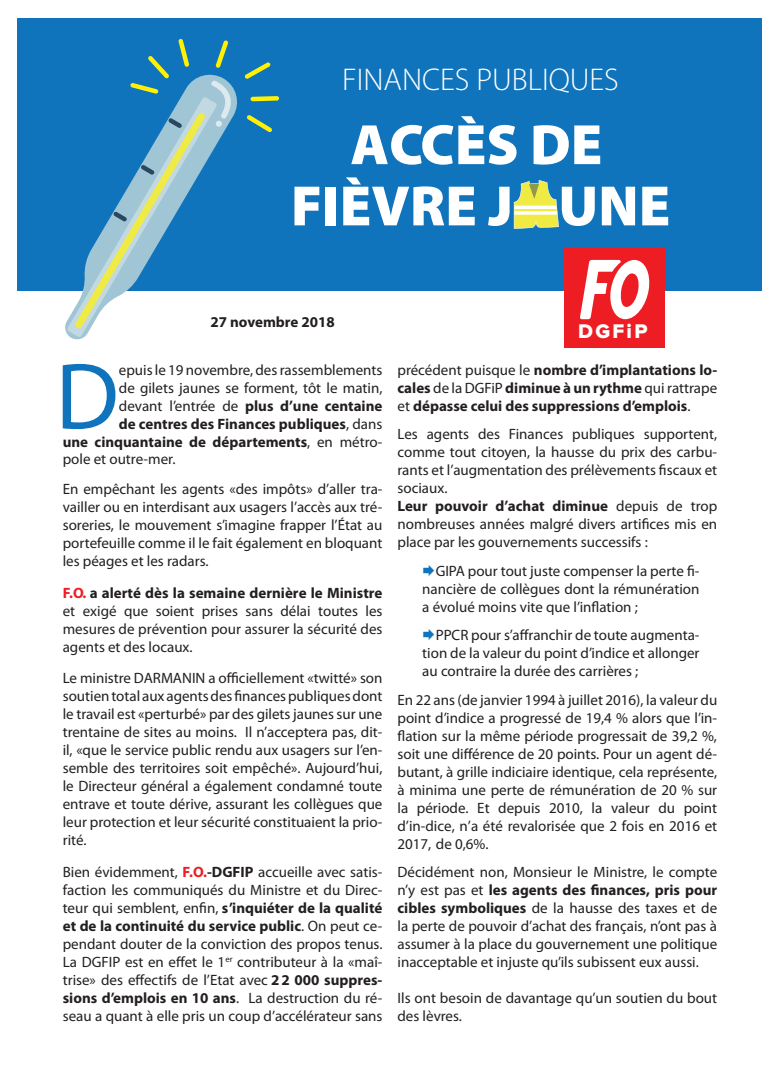
<style>
.page{position:relative;width:780px;height:1088px;background:#fff}
.page>*{position:absolute;margin:0;border:0;box-sizing:border-box;transform-origin:0 0}
.t1{font:95.12px "Myriad Pro";color:#1074bc}
.t2{font:900 57.38px/61.2px "Myriad Pro";color:#fff;text-align:center}
.t3{font:300 31.5px "Myriad Pro";color:#fff}
.t4{font:20.5px "Proxima Nova Extrabld";letter-spacing:.11em;color:#fff}
.t5{font:15px/18px "Myriad Pro";color:#231f20;text-align:justify}
.t6{font:700 15px/18px "Myriad Pro";color:#231f20;text-align:justify}
.s1{font-weight:400}
.s2{font-weight:700;color:#ec1f25}
.s3{font-weight:700}
</style>
<div class="page">
<div style="left:18px;top:18px;width:744px;height:273px;background:#1074bc"></div>
<svg style="left:67px;top:307px;width:24px;height:30px"></svg>
<svg style="left:247px;top:115px;width:25px;height:17px"></svg>
<svg style="left:250px;top:96px;width:29px;height:5px"></svg>
<svg style="left:244px;top:62px;width:27px;height:17px"></svg>
<svg style="left:75px;top:39px;width:157px;height:289px"></svg>
<svg style="left:514px;top:180px;width:45px;height:49px"></svg>
<hr style="left:514px;top:206px;width:42px;height:3px;background:#fff">
<svg style="left:514px;top:211px;width:43px;height:4px"></svg>
<div style="left:564px;top:248px;width:100px;height:100px;background:#ee1d23"></div>
<svg style="left:580px;top:260px;width:70px;height:59px"></svg>
<h3 class="t3" style="left:342px;top:61px;width:278px">FINANCES PUBLIQUES</h3>
<h2 class="t2" style="left:291px;top:115px;width:381px">ACCÈS DE<br>FIÈVRE J UNE</h2>
<p class="t6" style="left:210px;top:313px;width:126px">27 novembre 2018</p>
<h1 class="t1" style="left:55px;top:338px;width:65px">D</h1>
<p class="t5" style="left:119px;top:360px;width:265px">epuis le 19 novembre, des rassemblements</p>
<p class="t5" style="left:119px;top:378px;width:265px">de gilets jaunes se forment, tôt le matin,</p>
<p class="t6" style="left:119px;top:396px;width:265px"><span class="s1">devant l’entrée de</span> plus d’une centaine</p>
<p class="t6" style="left:119px;top:414px;width:265px">de centres des Finances publiques<span class="s1">, dans</span></p>
<p class="t6" style="left:63px;top:432px;width:321px">une cinquantaine de départements<span class="s1">, en métro-</span></p>
<p class="t5" style="left:63px;top:450px;width:114px">pole et outre-mer.</p>
<p class="t5" style="left:63px;top:480px;width:321px">En empêchant les agents «des impôts» d’aller tra&shy;vailler ou en interdisant aux usagers l’accès aux tré&shy;soreries, le mouvement s’imagine frapper l’État au portefeuille comme il le fait également en bloquant les péages et les radars.</p>
<p class="t5" style="left:63px;top:584px;width:321px"><span class="s2">F.O.</span> <span class="s3">a alerté dès la semaine dernière le Ministre </span>et exigé que soient prises sans délai toutes les mesures de prévention pour assurer la sécurité des agents et des locaux.</p>
<p class="t5" style="left:63px;top:669px;width:321px">Le ministre DARMANIN a officiellement «twitté» son soutien total aux agents des finances publiques dont le travail est «perturbé» par des gilets jaunes sur une trentaine de sites au moins. Il n’acceptera pas, dit&shy;il, «que le service public rendu aux usagers sur l’en&shy;semble des territoires soit empêché». Aujourd’hui, le Directeur général a également condamné toute entrave et toute dérive, assurant les collègues que leur protection et leur sécurité constituaient la prio&shy;rité.</p>
<p class="t5" style="left:63px;top:862px;width:321px">Bien évidemment, <span class="s2">F.O.</span><span class="s3">-DGFIP</span> accueille avec satis&shy;faction les communiqués du Ministre et du Direc&shy;teur qui semblent, enfin, <span class="s3">s’inquiéter de la qualité et de la continuité du service public</span>. On peut ce&shy;pendant douter de la conviction des propos tenus.<br>La DGFIP est en effet le 1<sup>er</sup> contributeur à la «maî&shy;trise» des effectifs de l’Etat avec <span class="s3">2 2 000 suppres&shy;sions d’emplois en 10 ans</span>. La destruction du ré&shy;seau a quant à elle pris un coup d’accélérateur sans</p>
<h3 class="t4" style="left:578px;top:321px;width:71px">DGFiP</h3>
<p class="t6" style="left:397px;top:360px;width:321px"><span class="s1">précédent puisque le</span> nombre d’implantations lo&shy;cales <span class="s1">de la DGFiP</span> diminue à un rythme <span class="s1">qui rattrape et</span> dépasse celui des suppressions d’emplois<span class="s1">.</span></p>
<p class="t5" style="left:397px;top:425px;width:321px;text-align:left">Les agents des Finances publiques supportent, comme tout citoyen, la hausse du prix des carbu&shy;rants et l’augmentation des prélèvements fiscaux et sociaux.<br><span class="s3">Leur pouvoir d’achat diminue</span> depuis de trop nombreuses années malgré divers artifices mis en place par les gouvernements successifs :</p>
<p class="t5" style="left:422px;top:561px;width:279px;text-indent:13px">GIPA pour tout juste compenser la perte fi&shy;nancière de collègues dont la rémunération a évolué moins vite que l’inflation ;</p>
<p class="t5" style="left:422px;top:626px;width:279px;text-indent:13px">PPCR pour s’affranchir de toute augmenta&shy;tion de la valeur du point d’indice et allonger au contraire la durée des carrières ;</p>
<p class="t5" style="left:397px;top:690px;width:321px">En 22 ans (de janvier 1994 à juillet 2016), la valeur du point d’indice a progressé de 19,4 % alors que l’in&shy;flation sur la même période progressait de 39,2 %, soit une différence de 20 points. Pour un agent dé&shy;butant, à grille indiciaire identique, cela représente, à minima une perte de rémunération de 20 % sur la période. Et depuis 2010, la valeur du point d’in-dice, n’a été revalorisée que 2 fois en 2016 et 2017, de 0,6%.</p>
<p class="t5" style="left:397px;top:863px;width:321px">Décidément non, Monsieur le Ministre, le compte n’y est pas et <span class="s3">les agents des finances, pris pour cibles symboliques</span> de la hausse des taxes et de la perte de pouvoir d’achat des français, n’ont pas à assumer à la place du gouvernement une politique inacceptable et injuste qu’ils subissent eux aussi.</p>
<p class="t5" style="left:397px;top:989px;width:321px">Ils ont besoin de davantage qu’un soutien du bout des lèvres.</p>
</div>
